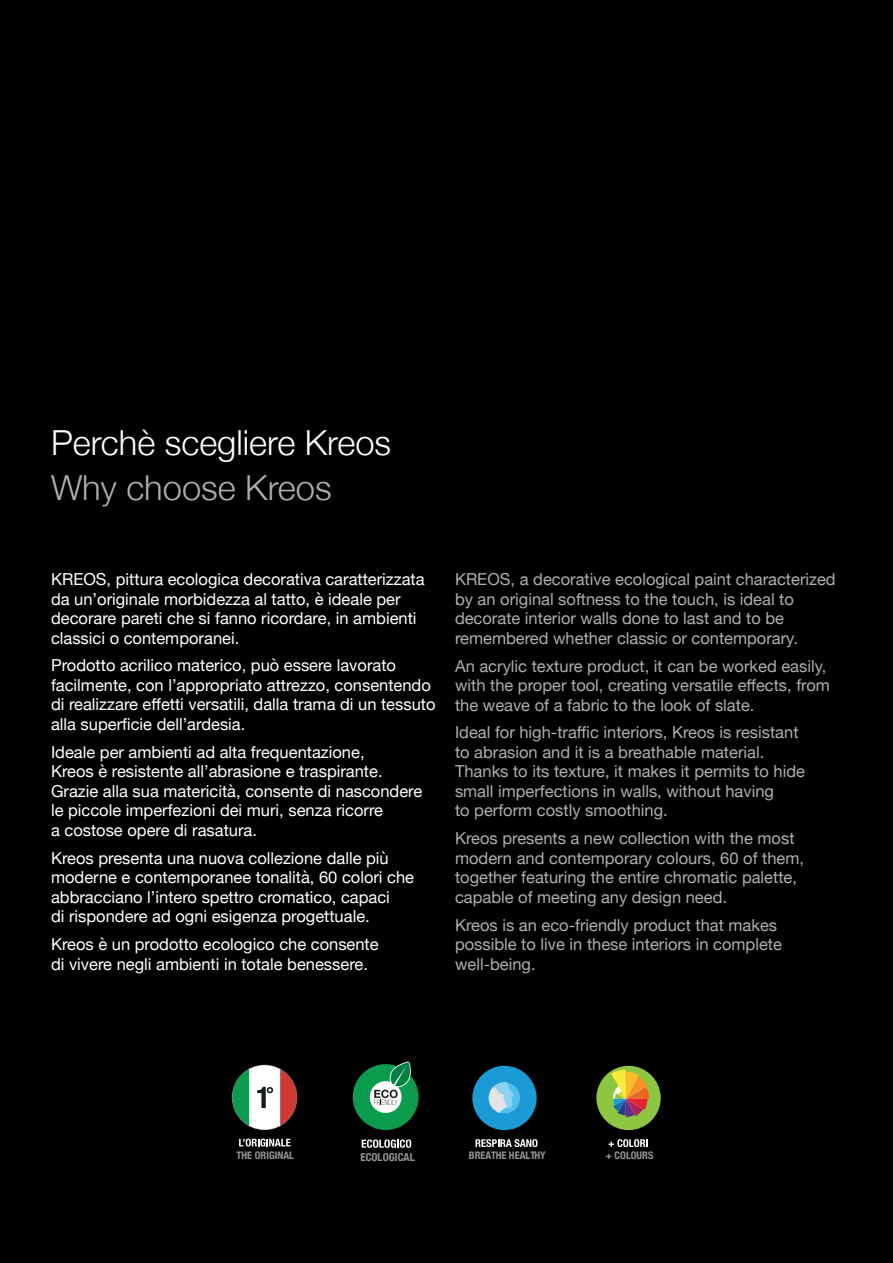
<style>
.page{position:relative;width:893px;height:1263px;background:#000}
.page>*{position:absolute;margin:0;border:0;box-sizing:border-box;transform-origin:0 0}
.t1{font:300 34.5px "Helvetica Neue";color:#fff}
.t2{font:300 34.5px "Helvetica Neue";color:#adafb2}
.t3{font:16.5px/19.5px "Helvetica Neue";color:#fff}
.t4{font:16.5px/19.5px "Helvetica Neue";color:#adafb2}
.t5{font:700 condensed 10.95px "Helvetica Neue";color:#939598}
.t6{font:700 condensed 10.35px "Helvetica Neue";color:#939598}
</style>
<div class="page">
<svg style="left:239px;top:1138px;width:52px;height:8px"></svg>
<svg style="left:232px;top:1065px;width:65px;height:64px"></svg>
<svg style="left:353px;top:1061px;width:66px;height:69px"></svg>
<svg style="left:362px;top:1139px;width:49px;height:9px"></svg>
<svg style="left:472px;top:1066px;width:65px;height:64px"></svg>
<svg style="left:475px;top:1139px;width:62px;height:8px"></svg>
<svg style="left:596px;top:1066px;width:65px;height:64px"></svg>
<svg style="left:609px;top:1139px;width:39px;height:8px"></svg>
<h1 class="t1" style="left:51px;top:415px;width:342px">Perchè scegliere Kreos</h1>
<h1 class="t2" style="left:51px;top:460px;width:282px">Why choose Kreos</h1>
<p class="t3" style="left:51px;top:570px;width:375px">KREOS, pittura ecologica decorativa caratterizzata da un’originale morbidezza al tatto, è ideale per decorare pareti che si fanno ricordare, in ambienti classici o contemporanei.</p>
<p class="t3" style="left:51px;top:657px;width:386px">Prodotto acrilico materico, può essere lavorato facilmente, con l’appropriato attrezzo, consentendo di realizzare effetti versatili, dalla trama di un tessuto alla superficie dell’ardesia.</p>
<p class="t3" style="left:51px;top:743px;width:373px">Ideale per ambienti ad alta frequentazione,<br>Kreos è resistente all’abrasione e traspirante.<br>Grazie alla sua matericità, consente di nascondere le piccole imperfezioni dei muri, senza ricorre<br>a costose opere di rasatura.</p>
<p class="t3" style="left:51px;top:849px;width:365px">Kreos presenta una nuova collezione dalle più moderne e contemporanee tonalità, 60 colori che abbracciano l’intero spettro cromatico, capaci<br>di rispondere ad ogni esigenza progettuale.</p>
<p class="t3" style="left:51px;top:935px;width:329px">Kreos è un prodotto ecologico che consente di vivere negli ambienti in totale benessere.</p>
<p class="t4" style="left:455px;top:570px;width:382px">KREOS, a decorative ecological paint characterized by an original softness to the touch, is ideal to decorate interior walls done to last and to be remembered whether classic or contemporary.</p>
<p class="t4" style="left:455px;top:657px;width:377px">An acrylic texture product, it can be worked easily, with the proper tool, creating versatile effects, from the weave of a fabric to the look of slate.</p>
<p class="t4" style="left:455px;top:724px;width:351px">Ideal for high-traffic interiors, Kreos is resistant to abrasion and it is a breathable material.<br>Thanks to its texture, it makes it permits to hide small imperfections in walls, without having<br>to perform costly smoothing.</p>
<p class="t4" style="left:455px;top:829px;width:351px">Kreos presents a new collection with the most modern and contemporary colours, 60 of them, together featuring the entire chromatic palette, capable of meeting any design need.</p>
<p class="t4" style="left:455px;top:916px;width:328px">Kreos is an eco-friendly product that makes possible to live in these interiors in complete well-being.</p>
<p class="t6" style="left:236px;top:1146px;width:59px">THE ORIGINAL</p>
<p class="t5" style="left:360px;top:1148px;width:56px">ECOLOGICAL</p>
<p class="t6" style="left:469px;top:1147px;width:78px">BREATHE HEALTHY</p>
<p class="t6" style="left:606px;top:1147px;width:49px">+ COLOURS</p>
</div>
